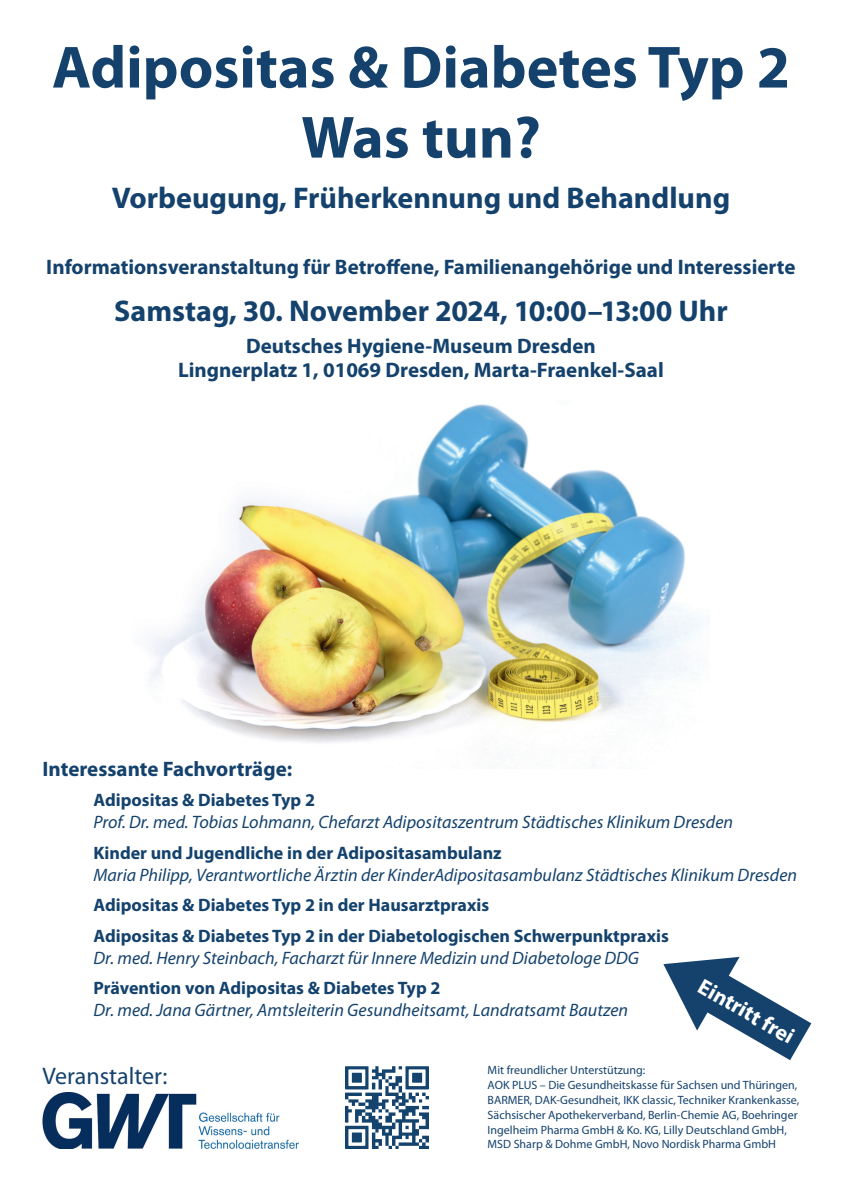
<style>
.page{position:relative;width:842px;height:1191px;background:#fff}
.page>*{position:absolute;margin:0;border:0;box-sizing:border-box;transform-origin:0 0}
.t1{font:700 60px/70px "Myriad Pro";color:#14426d;text-align:center}
.t2{font:700 30px "Myriad Pro";color:#14426d}
.t3{font:24px "Myriad Pro";color:#14426d}
.t4{font:700 22px "Myriad Pro";color:#fff}
.t5{font:700 21px/24px "Myriad Pro";color:#14426d;text-align:center}
.t6{font:italic 18px "Myriad Pro";color:#14426d}
.t7{font:700 18px/30.5px "Myriad Pro";color:#14426d}
.t8{font:12px/14.8px "Myriad Pro";color:#14426d}
</style>
<div class="page">
<img style="left:149px;top:404px;width:561px;height:364px">
<img style="left:43px;top:1092px;width:256px;height:56px">
<svg style="left:663px;top:957px;width:148px;height:103px"></svg>
<img style="left:346px;top:1066px;width:82px;height:82px">
<h1 class="t1" style="left:52px;top:30px;width:740px">Adipositas &amp; Diabetes Typ 2<br>Was tun?</h1>
<h2 class="t2" style="left:112px;top:178px;width:620px">Vorbeugung, Früherkennung und Behandlung</h2>
<p class="t5" style="left:46px;top:254px;width:751px">Informationsveranstaltung für Betroffene, Familienangehörige und Interessierte</p>
<h2 class="t2" style="left:114px;top:291px;width:615px">Samstag, 30. November 2024, 10:00–13:00 Uhr</h2>
<p class="t5" style="left:178px;top:333px;width:487px">Deutsches Hygiene-Museum Dresden<br>Lingnerplatz 1, 01069 Dresden, Marta-Fraenkel-Saal</p>
<p class="t5" style="left:43px;top:756px;width:251px">Interessante Fachvorträge:</p>
<p class="t7" style="left:94px;top:784px;width:223px">Adipositas &amp; Diabetes Typ 2</p>
<p class="t6" style="left:94px;top:811px;width:641px">Prof. Dr. med. Tobias Lohmann, Chefarzt Adipositaszentrum Städtisches Klinikum Dresden</p>
<p class="t7" style="left:94px;top:837px;width:410px">Kinder und Jugendliche in der Adipositasambulanz</p>
<p class="t6" style="left:94px;top:863px;width:705px">Maria Philipp, Verantwortliche Ärztin der KinderAdipositasambulanz Städtisches Klinikum Dresden</p>
<p class="t7" style="left:94px;top:889px;width:577px">Adipositas &amp; Diabetes Typ 2 in der Hausarztpraxis<br>Adipositas &amp; Diabetes Typ 2 in der Diabetologischen Schwerpunktpraxis</p>
<p class="t6" style="left:94px;top:946px;width:547px">Dr. med. Henry Steinbach, Facharzt für Innere Medizin und Diabetologe DDG</p>
<p class="t7" style="left:94px;top:972px;width:348px">Prävention von Adipositas &amp; Diabetes Typ 2</p>
<p class="t6" style="left:94px;top:999px;width:536px">Dr. med. Jana Gärtner, Amtsleiterin Gesundheitsamt, Landratsamt Bautzen</p>
<p class="t4" style="left:707px;top:972px;width:108px;rotate:30deg">Eintritt frei</p>
<h3 class="t3" style="left:43px;top:1061px;width:126px">Veranstalter:</h3>
<p class="t8" style="left:488px;top:1062px;width:313px">Mit freundlicher Unterstützung:<br>AOK PLUS – Die Gesundheitskasse für Sachsen und Thüringen, BARMER, DAK-Gesundheit, IKK classic, Techniker Krankenkasse, Sächsischer Apothekerverband, Berlin-Chemie AG, Boehringer Ingelheim Pharma GmbH &amp; Ko. KG, Lilly Deutschland GmbH, MSD Sharp &amp; Dohme GmbH, Novo Nordisk Pharma GmbH</p>
</div>
